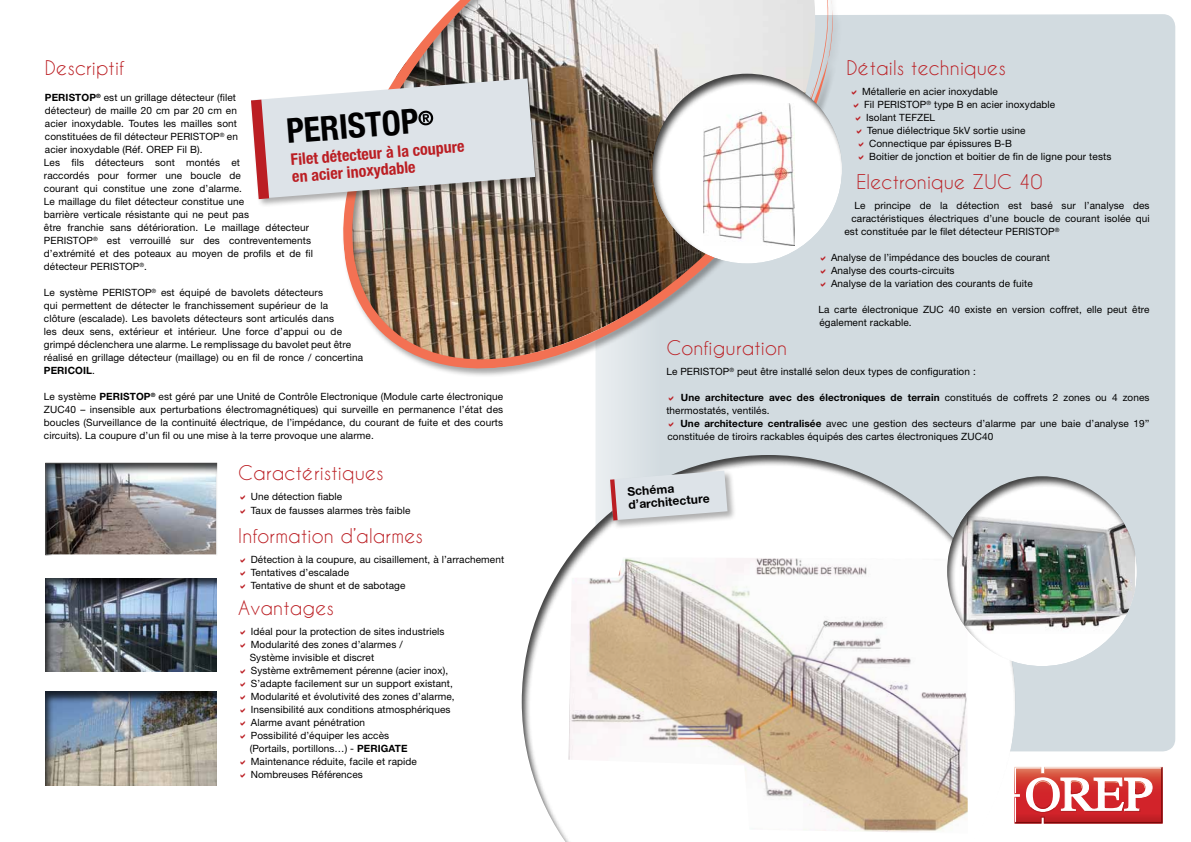
<style>
.page{position:relative;width:1191px;height:842px;background:#fff}
.page>*{position:absolute;margin:0;border:0;box-sizing:border-box;transform-origin:0 0}
.t1{font:700 condensed 34px "Helvetica Neue";color:#000}
.t2{font:19px "Caviar Dreams";letter-spacing:.01em;color:#bb1e23}
.t3{font:700 condensed 16px/17.1px "Helvetica Neue LT Std";color:#bb1e23}
.t4{font:700 12px/12.8px "Helvetica Neue LT Std";color:#000}
.t5{font:10px/13px "Helvetica Neue LT Std";letter-spacing:.01em;color:#000}
.s1{font-weight:700}
</style>
<div class="page">
<div style="left:596px;top:14px;width:579px;height:806px;background:#d2dbe0"></div>
<div style="left:45px;top:461px;width:174px;height:95px;background:#000;opacity:.75"></div>
<div style="left:45px;top:577px;width:173px;height:95px;background:#000;opacity:.75"></div>
<div style="left:45px;top:691px;width:173px;height:95px;background:#000;opacity:.75"></div>
<svg style="left:1015px;top:767px;width:147px;height:56px"></svg>
<img style="left:596px;top:378px;width:226px;height:17px">
<div style="left:342px;top:0;width:500px;height:378px;background:#000;opacity:.35"></div>
<img style="left:342px;top:0;width:492px;height:369px">
<svg style="left:578px;top:0;width:250px;height:202px;background:#9b938c"></svg>
<svg style="left:653px;top:0;width:172px;height:299px;background:#dad8d8"></svg>
<div style="left:250px;top:77px;width:294px;height:131px;background:#000;opacity:.32"></div>
<svg style="left:251px;top:78px;width:284px;height:121px;background:#d4d2d5"></svg>
<div style="left:651px;top:73px;width:191px;height:191px;background:#000;opacity:.75"></div>
<img style="left:703px;top:103px;width:92px;height:143px">
<div style="left:520px;top:454px;width:495px;height:388px;background:#000;opacity:.75"></div>
<img style="left:568px;top:557px;width:399px;height:276px">
<div style="left:609px;top:469px;width:128px;height:61px;background:#000;opacity:.32"></div>
<svg style="left:610px;top:471px;width:117px;height:49px;background:#d7d8dc"></svg>
<div style="left:946px;top:475px;width:191px;height:191px;background:#000;opacity:.75"></div>
<svg style="left:852px;top:90px;width:4px;height:5px"></svg>
<svg style="left:854px;top:103px;width:4px;height:5px"></svg>
<svg style="left:856px;top:116px;width:4px;height:5px"></svg>
<svg style="left:857px;top:129px;width:4px;height:5px"></svg>
<svg style="left:859px;top:142px;width:4px;height:5px"></svg>
<svg style="left:859px;top:155px;width:4px;height:5px"></svg>
<svg style="left:821px;top:256px;width:4px;height:5px"></svg>
<svg style="left:821px;top:269px;width:4px;height:5px"></svg>
<svg style="left:821px;top:282px;width:4px;height:5px"></svg>
<svg style="left:669px;top:396px;width:4px;height:5px"></svg>
<svg style="left:669px;top:422px;width:4px;height:5px"></svg>
<h2 class="t2" style="left:45px;top:58px;width:81px">Descriptif</h2>
<p class="t5" style="left:44px;top:91px;width:270px"><span class="s1">PERISTOP</span><sup>®</sup> est un grillage détecteur (filet<br>détecteur) de maille 20 cm par 20 cm en<br>acier inoxydable. Toutes les mailles sont<br>constituées de fil détecteur PERISTOP<sup>®</sup> en<br>acier inoxydable (Réf. OREP Fil B).<br>Les fils détecteurs sont montés et<br>raccordés pour former une boucle de<br>courant qui constitue une zone d’alarme.<br>Le maillage du filet détecteur constitue une<br>barrière verticale résistante qui ne peut pas<br>être franchie sans détérioration. Le maillage détecteur PERISTOP<sup>®</sup> est verrouillé sur des contreventements d’extrémité et des poteaux au moyen de profils et de fil détecteur PERISTOP<sup>®</sup>.</p>
<p class="t5" style="left:44px;top:286px;width:320px">Le système PERISTOP<sup>®</sup> est équipé de bavolets détecteurs<br>qui permettent de détecter le franchissement supérieur de la<br>clôture (escalade). Les bavolets détecteurs sont articulés dans<br>les deux sens, extérieur et intérieur. Une force d’appui ou de grimpé déclenchera une alarme. Le remplissage du bavolet peut être réalisé en grillage détecteur (maillage) ou en fil de ronce / concertina <span class="s1">PERICOIL</span>.</p>
<p class="t5" style="left:44px;top:390px;width:461px;text-align:justify">Le système <span class="s1">PERISTOP</span><sup>®</sup> est géré par une Unité de Contrôle Electronique (Module carte électronique ZUC40 – insensible aux perturbations électromagnétiques) qui surveille en permanence l’état des boucles (Surveillance de la continuité électrique, de l’impédance, du courant de fuite et des courts circuits). La coupure d’un fil ou une mise à la terre provoque une alarme.</p>
<h2 class="t2" style="left:238px;top:463px;width:147px">Caractéristiques</h2>
<p class="t5" style="left:251px;top:490px;width:161px">Une détection fiable<br>Taux de fausses alarmes très faible</p>
<h2 class="t2" style="left:238px;top:525px;width:186px">Information d’alarmes</h2>
<p class="t5" style="left:251px;top:552px;width:255px">Détection à la coupure, au cisaillement, à l’arrachement<br>Tentatives d’escalade<br>Tentative de shunt et de sabotage</p>
<h2 class="t2" style="left:238px;top:597px;width:97px">Avantages</h2>
<p class="t5" style="left:250px;top:624px;width:206px">Idéal pour la protection de sites industriels Modularité des zones d’alarmes /<br>Système invisible et discret<br>Système extrêmement pérenne (acier inox), S’adapte facilement sur un support existant, Modularité et évolutivité des zones d’alarme, Insensibilité aux conditions atmosphériques Alarme avant pénétration<br>Possibilité d’équiper les accès<br>(Portails, portillons…) - <span class="s1">PERIGATE </span>Maintenance réduite, facile et rapide Nombreuses Références</p>
<h1 class="t1" style="left:284px;top:102px;width:134px;rotate:-4deg">PERISTOP</h1>
<h3 class="t3" style="left:290px;top:150px;width:176px;rotate:-4deg">Filet détecteur à la coupure en acier inoxydable</h3>
<h2 class="t2" style="left:846px;top:58px;width:161px">Détails techniques</h2>
<p class="t5" style="left:862px;top:85px;width:137px">Métallerie en acier inoxydable</p>
<p class="t5" style="left:864px;top:98px;width:193px">Fil PERISTOP<sup>®</sup> type B en acier inoxydable</p>
<p class="t5" style="left:866px;top:111px;width:71px">Isolant TEFZEL</p>
<p class="t5" style="left:867px;top:124px;width:160px">Tenue diélectrique 5kV sortie usine</p>
<p class="t5" style="left:869px;top:137px;width:145px">Connectique par épissures B-B</p>
<p class="t5" style="left:869px;top:150px;width:244px">Boitier de jonction et boitier de fin de ligne pour tests</p>
<h2 class="t2" style="left:856px;top:172px;width:187px">Electronique ZUC 40</h2>
<p class="t5" style="left:854px;top:199px;width:297px">Le principe de la détection est basé sur l’analyse des</p>
<p class="t5" style="left:851px;top:212px;width:300px">caractéristiques électriques d’une boucle de courant isolée qui</p>
<p class="t5" style="left:844px;top:225px;width:216px">est constituée par le filet détecteur PERISTOP<sup>®</sup></p>
<p class="t5" style="left:831px;top:251px;width:220px">Analyse de l’impédance des boucles de courant<br>Analyse des courts-circuits<br>Analyse de la variation des courants de fuite</p>
<p class="t5" style="left:818px;top:303px;width:333px">La carte électronique ZUC 40 existe en version coffret, elle peut être également rackable.</p>
<h2 class="t2" style="left:666px;top:338px;width:122px">Configuration</h2>
<p class="t5" style="left:666px;top:365px;width:311px">Le PERISTOP<sup>®</sup> peut être installé selon deux types de configuration :</p>
<p class="t5" style="left:666px;top:391px;width:484px;text-indent:14px"><span class="s1">Une architecture avec des électroniques de terrain</span> constitués de coffrets 2 zones ou 4 zones thermostatés, ventilés.</p>
<p class="t5" style="left:667px;top:417px;width:484px;text-indent:13px"><span class="s1">Une architecture centralisée</span> avec une gestion des secteurs d’alarme par une baie d’analyse 19’’ constituée de tiroirs rackables équipés des cartes électroniques ZUC40</p>
<p class="t4" style="left:627px;top:485px;width:83px;rotate:-4deg">Schéma d’architecture</p>
</div>
